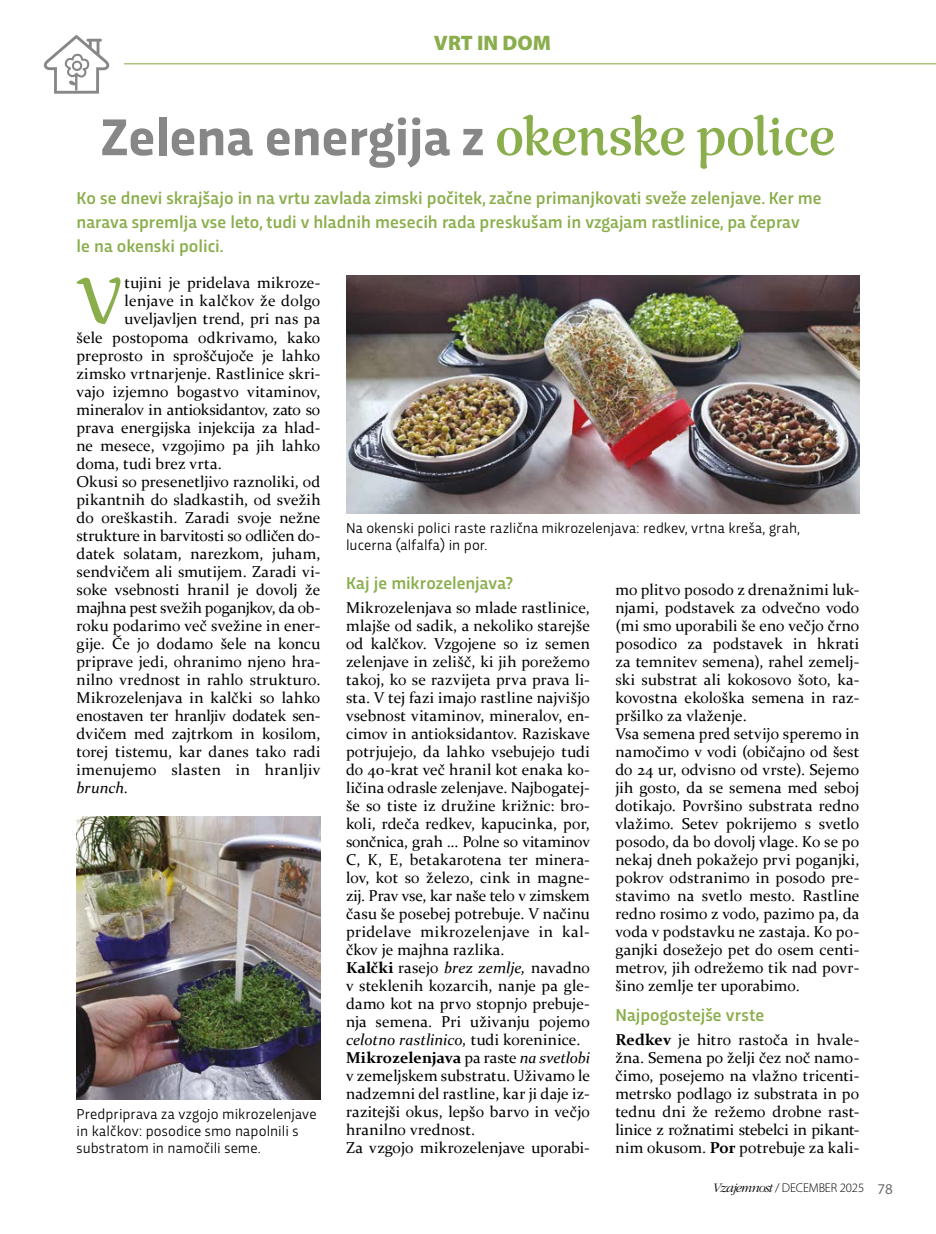
<style>
.page{position:relative;width:936px;height:1234px;background:#fff}
.page>*{position:absolute;margin:0;border:0;box-sizing:border-box;transform-origin:0 0}
.t1{font:67.35px "Rumba Std Large";color:#8aae4c}
.t2{font:700 54px "Trasandina";color:#878787}
.t3{font:900 21px "Myriad Pro";color:#8aae4c}
.t4{font:500 18px/24px "Trasandina";color:#8aae4c}
.t5{font:15.75px/18px "Constantia";letter-spacing:.005em;color:#000}
.t6{font:15.75px "Constantia";letter-spacing:-.015em;color:#000}
.t7{font:15.75px "Constantia";letter-spacing:.025em;color:#000}
.t8{font:italic 15.75px "Constantia";letter-spacing:-.005em;color:#000}
.t9{font:15px/17.2px "Trasandina";letter-spacing:.01em;color:#000}
.t10{font:300 12.75px "Myriad Pro";letter-spacing:-.01em;color:#000}
.s1{font-family:"Rumba Std Large";font-weight:400;color:#8aae4c}
.s2{font-weight:700}
.s3{font-style:italic}
.s4{font-family:"ITC Garamond Std";font-style:italic;font-size:13.5px}
.s5{font-weight:400;font-size:15px;color:#706f6f}
</style>
<div class="page">
<svg style="left:44px;top:35px;width:66px;height:59px"></svg>
<hr style="left:124px;top:63px;width:811px;height:1px;background:#8aae4c">
<img style="left:346px;top:276px;width:513px;height:237px">
<img style="left:76px;top:816px;width:244px;height:282px">
<h3 class="t3" style="left:434px;top:29px;width:118px">VRT IN DOM</h3>
<h2 class="t2" style="left:101px;top:97px;width:736px">Zelena energija z <span class="s1">okenske police</span></h2>
<p class="t4" style="left:77px;top:184px;width:746px">Ko se dnevi skrajšajo in na vrtu zavlada zimski počitek, začne primanjkovati sveže zelenjave. Ker me narava spremlja vse leto, tudi v hladnih mesecih rada preskušam in vzgajam rastlinice, pa čeprav<br>le na okenski polici.</p>
<h1 class="t1" style="left:76px;top:262px;width:45px">V</h1>
<p class="t5" style="left:124px;top:273px;width:197px">tujini je pridelava mikroze-</p>
<p class="t5" style="left:124px;top:291px;width:197px">lenjave in kalčkov že dolgo</p>
<p class="t5" style="left:124px;top:309px;width:197px">uveljavljen trend, pri nas pa</p>
<p class="t5" style="left:77px;top:327px;width:245px">šele postopoma odkrivamo, kako</p>
<p class="t5" style="left:77px;top:345px;width:245px">preprosto in sproščujoče je lahko</p>
<p class="t5" style="left:77px;top:363px;width:245px">zimsko vrtnarjenje. Rastlinice skri-</p>
<p class="t5" style="left:77px;top:381px;width:245px">vajo izjemno bogastvo vitaminov,</p>
<p class="t6" style="left:77px;top:398px;width:245px">mineralov in antioksidantov, zato so</p>
<p class="t5" style="left:77px;top:417px;width:245px">prava energijska injekcija za hlad-</p>
<p class="t5" style="left:77px;top:435px;width:245px">ne mesece, vzgojimo pa jih lahko</p>
<p class="t5" style="left:77px;top:453px;width:147px">doma, tudi brez vrta.</p>
<p class="t5" style="left:77px;top:471px;width:245px">Okusi so presenetljivo raznoliki, od</p>
<p class="t5" style="left:77px;top:489px;width:245px">pikantnih do sladkastih, od svežih</p>
<p class="t5" style="left:77px;top:507px;width:245px">do oreškastih. Zaradi svoje nežne</p>
<p class="t5" style="left:77px;top:525px;width:245px">strukture in barvitosti so odličen do-</p>
<p class="t5" style="left:77px;top:543px;width:245px">datek solatam, narezkom, juham,</p>
<p class="t5" style="left:77px;top:561px;width:245px">sendvičem ali smutijem. Zaradi vi-</p>
<p class="t5" style="left:77px;top:579px;width:245px">soke vsebnosti hranil je dovolj že</p>
<p class="t5" style="left:77px;top:597px;width:245px">majhna pest svežih poganjkov, da ob-</p>
<p class="t5" style="left:77px;top:615px;width:245px">roku podarimo več svežine in ener-</p>
<p class="t5" style="left:77px;top:633px;width:245px">gije. Če jo dodamo šele na koncu</p>
<p class="t5" style="left:77px;top:651px;width:245px">priprave jedi, ohranimo njeno hra-</p>
<p class="t5" style="left:77px;top:669px;width:245px">nilno vrednost in rahlo strukturo.</p>
<p class="t5" style="left:77px;top:687px;width:245px">Mikrozelenjava in kalčki so lahko</p>
<p class="t6" style="left:77px;top:704px;width:245px">enostaven ter hranljiv dodatek sen-</p>
<p class="t5" style="left:77px;top:723px;width:245px">dvičem med zajtrkom in kosilom,</p>
<p class="t5" style="left:77px;top:741px;width:245px">torej tistemu, kar danes tako radi</p>
<p class="t7" style="left:77px;top:758px;width:245px">imenujemo slasten in hranljiv</p>
<p class="t8" style="left:77px;top:776px;width:53px">brunch.</p>
<p class="t9" style="left:77px;top:1103px;width:241px">Predpriprava za vzgojo mikrozelenjave in kalčkov: posodice smo napolnili s substratom in namočili seme.</p>
<p class="t9" style="left:346px;top:518px;width:455px">Na okenski polici raste različna mikrozelenjava: redkev, vrtna kreša, grah, lucerna (alfalfa) in por.</p>
<p class="t4" style="left:346px;top:569px;width:168px">Kaj je mikrozelenjava?</p>
<p class="t5" style="left:346px;top:597px;width:245px">Mikrozelenjava so mlade rastlinice, mlajše od sadik, a nekoliko starejše od kalčkov. Vzgojene so iz semen zelenjave in zelišč, ki jih porežemo takoj, ko se razvijeta prva prava li&shy;sta. V tej fazi imajo rastline najvišjo vsebnost vitaminov, mineralov, en&shy;cimov in antioksidantov. Raziskave potrjujejo, da lahko vsebujejo tudi do 40-krat več hranil kot enaka ko&shy;ličina odrasle zelenjave. Najbogatej&shy;še so tiste iz družine križnic: bro&shy;koli, rdeča redkev, kapucinka, por, sončnica, grah … Polne so vitaminov C, K, E, betakarotena ter minera&shy;lov, kot so železo, cink in magne&shy;zij. Prav vse, kar naše telo v zimskem času še posebej potrebuje. V načinu pridelave mikrozelenjave in kal&shy;čkov je majhna razlika.<br><span class="s2">Kalčki</span> rasejo <span class="s3">brez zemlje,</span> navadno v steklenih kozarcih, nanje pa gle&shy;damo kot na prvo stopnjo prebuje&shy;nja semena. Pri uživanju pojemo <span class="s3">celotno rastlinico,</span> tudi koreninice.<br><span class="s2">Mikrozelenjava</span> pa raste <span class="s3">na svetlobi </span>v zemeljskem substratu. Uživamo le nadzemni del rastline, kar ji daje iz&shy;razitejši okus, lepšo barvo in večjo hranilno vrednost.<br>Za vzgojo mikrozelenjave uporabi-</p>
<p class="t5" style="left:615px;top:579px;width:245px">mo plitvo posodo z drenažnimi luk&shy;njami, podstavek za odvečno vodo (mi smo uporabili še eno večjo črno posodico za podstavek in hkrati za temnitev semena), rahel zemelj&shy;ski substrat ali kokosovo šoto, ka&shy;kovostna ekološka semena in raz&shy;pršilko za vlaženje.<br>Vsa semena pred setvijo speremo in namočimo v vodi (običajno od šest do 24 ur, odvisno od vrste). Sejemo jih gosto, da se semena med seboj dotikajo. Površino substrata redno vlažimo. Setev pokrijemo s svetlo posodo, da bo dovolj vlage. Ko se po nekaj dneh pokažejo prvi poganjki, pokrov odstranimo in posodo pre&shy;stavimo na svetlo mesto. Rastline redno rosimo z vodo, pazimo pa, da voda v podstavku ne zastaja. Ko po&shy;ganjki dosežejo pet do osem centi&shy;metrov, jih odrežemo tik nad povr&shy;šino zemlje ter uporabimo.</p>
<p class="t4" style="left:615px;top:1001px;width:150px">Najpogostejše vrste</p>
<p class="t5" style="left:615px;top:1029px;width:245px;text-align:justify"><span class="s2">Redkev</span> je hitro rastoča in hvale&shy;žna. Semena po želji čez noč namo&shy;čimo, posejemo na vlažno tricenti&shy;metrsko podlago iz substrata in po tednu dni že režemo drobne rast&shy;linice z rožnatimi stebelci in pikant&shy;nim okusom. <span class="s2">Por</span> potrebuje za kali-</p>
<p class="t10" style="left:712px;top:1179px;width:182px"><span class="s4">Vzajemnost</span> / DECEMBER 2025 <span class="s5">78</span></p>
</div>
